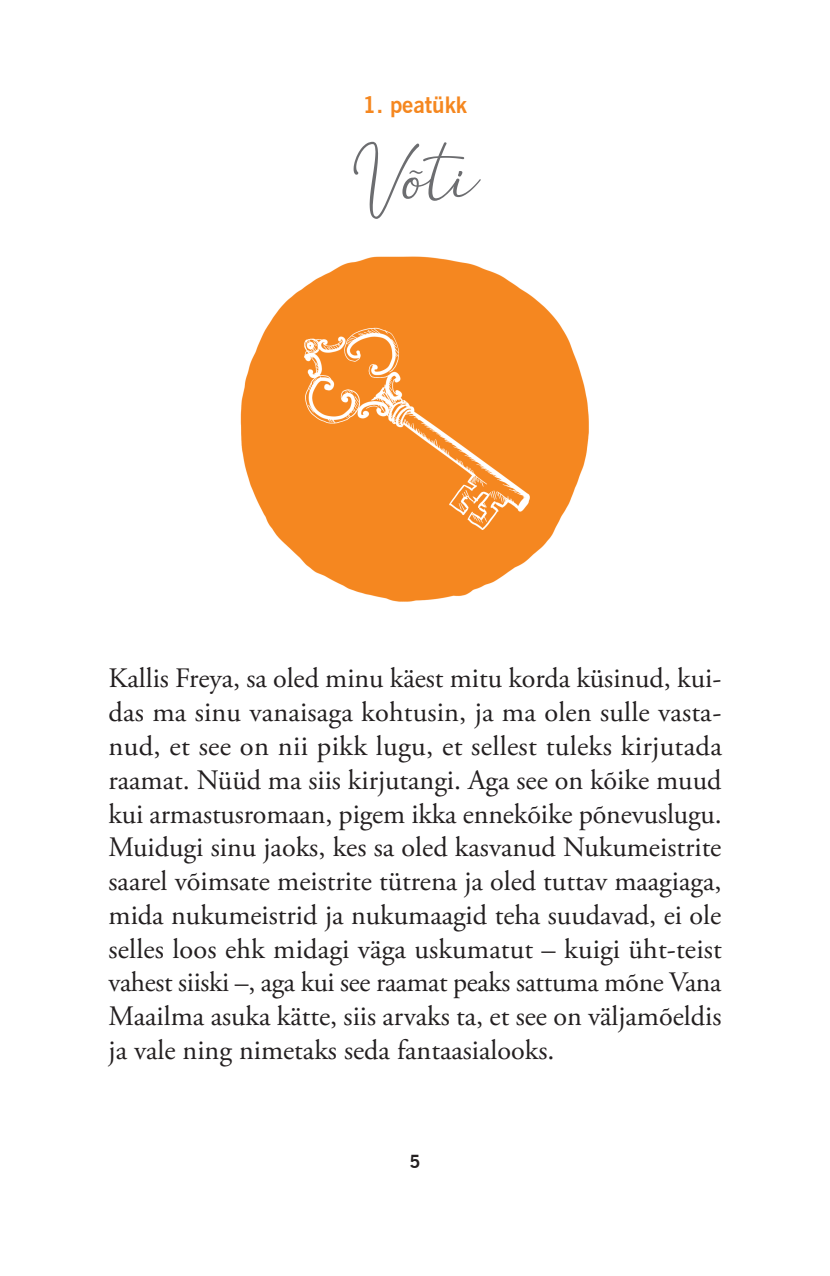
<style>
.page{position:relative;width:830px;height:1276px;background:#fff}
.page>*{position:absolute;margin:0;border:0;box-sizing:border-box;transform-origin:0 0}
.t1{font:51.75px "Balista";color:#6c6d70}
.t2{font:28.12px/33.8px "Adobe Garamond Pro";color:#231f20;text-align:justify}
.t3{font:700 22.5px "News Gothic BT";color:#f5871f}
.t4{font:700 18px "News Gothic BT";color:#231f20}
</style>
<div class="page">
<img style="left:240px;top:256px;width:349px;height:346px">
<p class="t3" style="left:362px;top:91px;width:106px">1. peatükk</p>
<h1 class="t1" style="left:351px;top:150px;width:129px">Võti</h1>
<p class="t2" style="left:108px;top:662px;width:614px">Kallis Freya, sa oled minu käest mitu korda küsinud, kui&shy;das ma sinu vanaisaga kohtusin, ja ma olen sulle vasta&shy;nud, et see on nii pikk lugu, et sellest tuleks kirjutada raamat. Nüüd ma siis kirjutangi. Aga see on kõike muud kui armastusromaan, pigem ikka ennekõike põnevuslugu.<br>Muidugi sinu jaoks, kes sa oled kasvanud Nukumeistrite saarel võimsate meistrite tütrena ja oled tuttav maagiaga, mida nukumeistrid ja nukumaagid teha suudavad, ei ole selles loos ehk midagi väga uskumatut – kuigi üht-teist vahest siiski –, aga kui see raamat peaks sattuma mõne Vana Maailma asuka kätte, siis arvaks ta, et see on väljamõeldis ja vale ning nimetaks seda fantaasialooks.</p>
<p class="t4" style="left:409px;top:1151px;width:12px">5</p>
</div>
